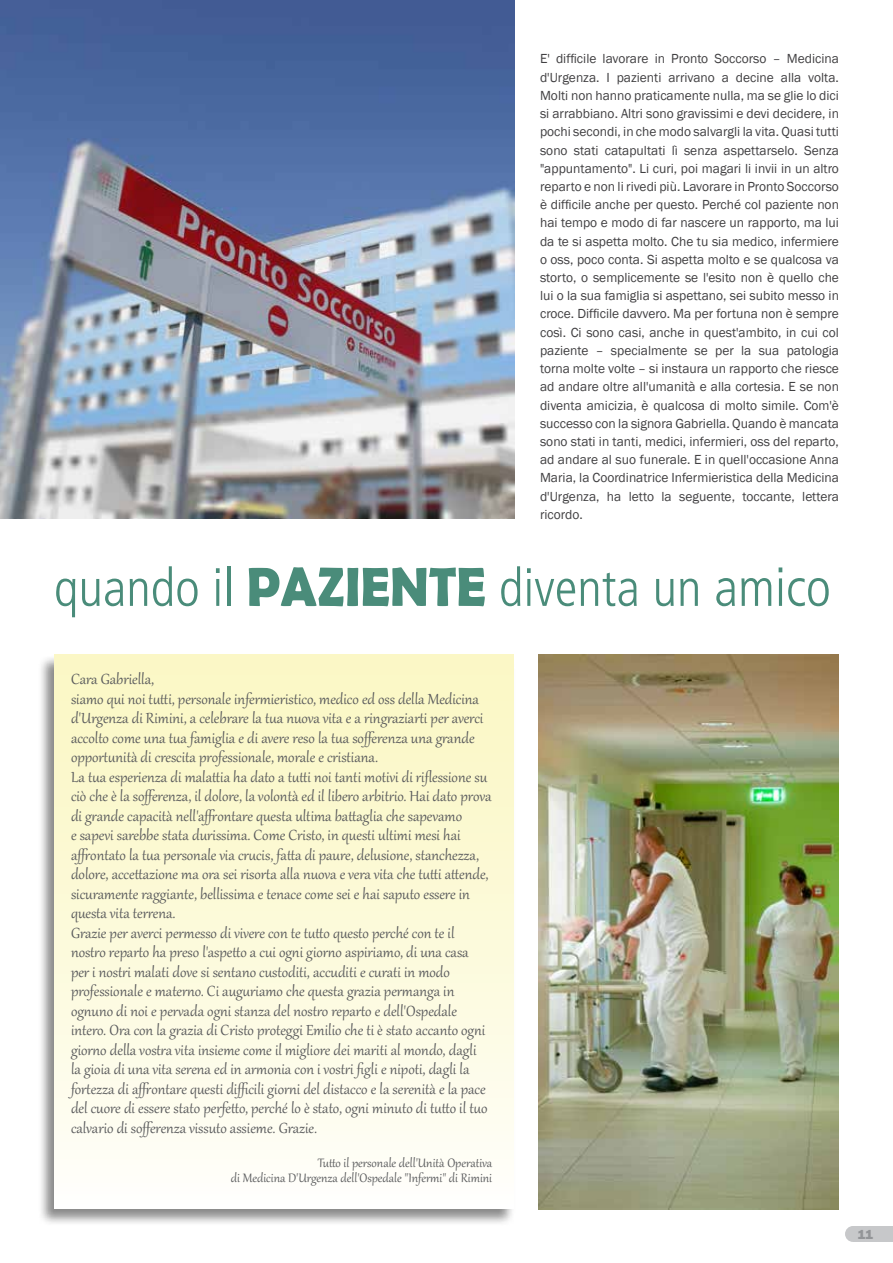
<style>
.page{position:relative;width:893px;height:1263px;background:#fff}
.page>*{position:absolute;margin:0;border:0;box-sizing:border-box;transform-origin:0 0}
.t1{font:300 condensed 52.8px "Frutiger";color:#4a8c7a}
.t2{font:18px/19.5px "Gabriola";color:#58595b}
.t3{font:15px/15px "Gabriola";color:#58595b;text-align:right}
.t4{font:13.5px/18.1px "Franklin Gothic";color:#414042;text-align:justify}
.t5{font:800 13.5px "Franklin Gothic";color:#939598}
.s1{font-family:"Berlin Sans FB Demi";font-weight:700;font-stretch:normal;font-size:55.5px}
.s2{font-size:53.85px}
</style>
<div class="page">
<div style="left:845px;top:1226px;width:16px;height:16px;background:#c7c8ca;border-radius:50%"></div>
<div style="left:853px;top:1226px;width:40px;height:16px;background:#c7c8ca"></div>
<div style="left:38px;top:655px;width:478px;height:571px;background:#000;opacity:.46"></div>
<div style="left:54px;top:655px;width:459px;height:553px;background:linear-gradient(to bottom,#faf7c0,#fffef9)"></div>
<img style="left:538px;top:655px;width:301px;height:554px">
<img style="left:0;top:0;width:514px;height:519px">
<p class="t4" style="left:540px;top:50px;width:300px">E' difficile lavorare in Pronto Soccorso – Medicina d'Urgenza. I pazienti arrivano a decine alla volta.<br>Molti non hanno praticamente nulla, ma se glie lo dici si arrabbiano. Altri sono gravissimi e devi decidere, in pochi secondi, in che modo salvargli la vita. Quasi tutti sono stati catapultati lì senza aspettarselo. Senza "appuntamento". Li curi, poi magari li invii in un altro reparto e non li rivedi più. Lavorare in Pronto Soccorso è difficile anche per questo. Perché col paziente non hai tempo e modo di far nascere un rapporto, ma lui da te si aspetta molto. Che tu sia medico, infermiere o oss, poco conta. Si aspetta molto e se qualcosa va storto, o semplicemente se l'esito non è quello che lui o la sua famiglia si aspettano, sei subito messo in croce. Difficile davvero. Ma per fortuna non è sempre così. Ci sono casi, anche in quest'ambito, in cui col paziente – specialmente se per la sua patologia torna molte volte – si instaura un rapporto che riesce ad andare oltre all'umanità e alla cortesia. E se non diventa amicizia, è qualcosa di molto simile. Com'è successo con la signora Gabriella. Quando è mancata sono stati in tanti, medici, infermieri, oss del reparto, ad andare al suo funerale. E in quell'occasione Anna Maria, la Coordinatrice Infermieristica della Medicina d'Urgenza, ha letto la seguente, toccante, lettera ricordo.</p>
<h1 class="t1" style="left:54px;top:558px;width:778px">quando il <span class="s1">PAZIENTE</span> diventa un <span class="s2">amico</span></h1>
<p class="t2" style="left:71px;top:668px;width:422px">Cara Gabriella,<br>siamo qui noi tutti, personale infermieristico, medico ed oss della Medicina d'Urgenza di Rimini, a celebrare la tua nuova vita e a ringraziarti per averci accolto come una tua famiglia e di avere reso la tua sofferenza una grande opportunità di crescita professionale, morale e cristiana.<br>La tua esperienza di malattia ha dato a tutti noi tanti motivi di riflessione su ciò che è la sofferenza, il dolore, la volontà ed il libero arbitrio. Hai dato prova di grande capacità nell'affrontare questa ultima battaglia che sapevamo<br>e sapevi sarebbe stata durissima. Come Cristo, in questi ultimi mesi hai affrontato la tua personale via crucis, fatta di paure, delusione, stanchezza, dolore, accettazione ma ora sei risorta alla nuova e vera vita che tutti attende, sicuramente raggiante, bellissima e tenace come sei e hai saputo essere in questa vita terrena.<br>Grazie per averci permesso di vivere con te tutto questo perché con te il nostro reparto ha preso l'aspetto a cui ogni giorno aspiriamo, di una casa per i nostri malati dove si sentano custoditi, accuditi e curati in modo professionale e materno. Ci auguriamo che questa grazia permanga in ognuno di noi e pervada ogni stanza del nostro reparto e dell'Ospedale intero. Ora con la grazia di Cristo proteggi Emilio che ti è stato accanto ogni giorno della vostra vita insieme come il migliore dei mariti al mondo, dagli<br>la gioia di una vita serena ed in armonia con i vostri figli e nipoti, dagli la fortezza di affrontare questi difficili giorni del distacco e la serenità e la pace del cuore di essere stato perfetto, perché lo è stato, ogni minuto di tutto il tuo calvario di sofferenza vissuto assieme. Grazie.</p>
<p class="t3" style="left:231px;top:1154px;width:263px">Tutto il personale dell'Unità Operativa<br>di Medicina D'Urgenza dell'Ospedale "Infermi" di Rimini</p>
<p class="t5" style="left:857px;top:1225px;width:17px">11</p>
</div>
